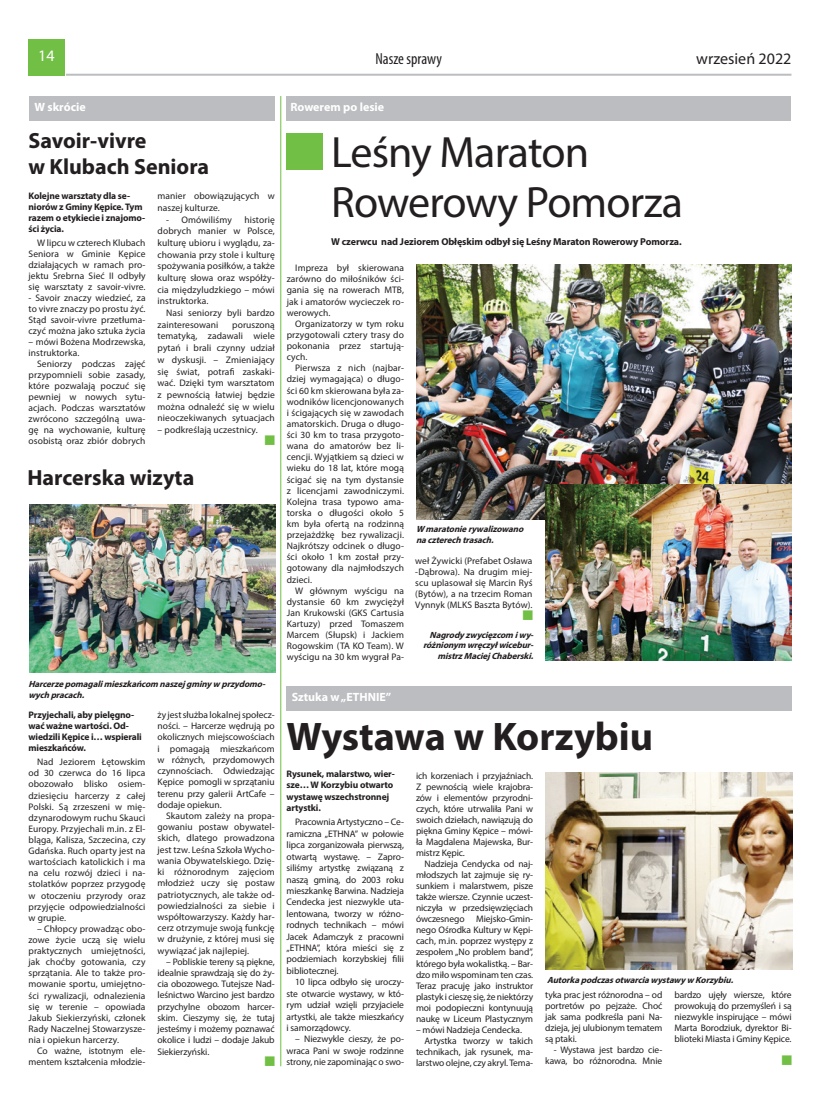
<style>
.page{position:relative;width:820px;height:1106px;background:#fff}
.page>*{position:absolute;margin:0;border:0;box-sizing:border-box;transform-origin:0 0}
.t1{font:44px/50px "Myriad Pro";letter-spacing:-.02em;color:#231f20}
.t2{font:700 40px "Myriad Pro";color:#231f20}
.t3{font:700 22px/26.4px "Myriad Pro";color:#231f20}
.t4{font:16px "Myriad Pro";color:#231f20}
.t5{font:condensed 16px "Myriad Pro";color:#231f20}
.t6{font:16px "Myriad Pro";color:#fff}
.t7{font:700 12px "Myriad Pro";color:#fff}
.t8{font:700 10px "Myriad Pro";letter-spacing:-.01em;color:#231f20}
.t9{font:9.5px/11.1px "Myriad Pro";letter-spacing:.005em;color:#231f20;text-align:justify}
.t10{font:700 9.5px/11px "Myriad Pro";letter-spacing:-.015em;color:#231f20}
.t11{font:italic 700 9px/10.8px "Myriad Pro";color:#231f20}
</style>
<div class="page">
<hr style="left:66px;top:74px;width:725px;height:2px;background:#bcbdc0">
<div style="left:28px;top:40px;width:36px;height:36px;background:#71bf44"></div>
<div style="left:29px;top:96px;width:246px;height:24px;background:#bcbdc0"></div>
<div style="left:286px;top:96px;width:504px;height:24px;background:#bcbdc0"></div>
<div style="left:286px;top:134px;width:36px;height:36px;background:#71bf44"></div>
<div style="left:287px;top:686px;width:504px;height:24px;background:#bcbdc0"></div>
<img style="left:545px;top:772px;width:246px;height:197px">
<img style="left:416px;top:264px;width:375px;height:255px">
<img style="left:545px;top:484px;width:246px;height:176px">
<img style="left:29px;top:504px;width:246px;height:168px">
<hr style="left:280px;top:96px;width:1px;height:970px;background:#71bf44">
<h3 class="t6" style="left:38px;top:46px;width:18px">14</h3>
<h3 class="t5" style="left:375px;top:49px;width:68px">Nasze sprawy</h3>
<h3 class="t4" style="left:696px;top:48px;width:97px">wrzesień 2022</h3>
<p class="t7" style="left:34px;top:99px;width:53px">W skrócie</p>
<p class="t7" style="left:290px;top:99px;width:95px">Rowerem po lesie</p>
<h1 class="t1" style="left:331px;top:126px;width:353px">Leśny Maraton<br>Rowerowy Pomorza</h1>
<p class="t8" style="left:331px;top:235px;width:352px">W czerwcu nad Jeziorem Obłęskim odbył się Leśny Maraton Rowerowy Pomorza.</p>
<p class="t9" style="left:287px;top:262px;width:119px;text-indent:9px">Impreza był skierowana zarówno do miłośników ści&shy;gania się na rowerach MTB, jak i amatorów wycieczek ro&shy;werowych.</p>
<p class="t9" style="left:287px;top:318px;width:119px;text-indent:9px">Organizatorzy w tym roku przygotowali cztery trasy do pokonania przez startują&shy;cych.</p>
<p class="t9" style="left:287px;top:362px;width:119px;text-indent:9px">Pierwsza z nich (najbar&shy;dziej wymagająca) o długo&shy;ści 60 km skierowana była za&shy;wodników licencjonowanych i ścigających się w zawodach amatorskich. Druga o długo&shy;ści 30 km to trasa przygoto&shy;wana do amatorów bez li&shy;cencji. Wyjątkiem są dzieci w wieku do 18 lat, które mogą ścigać się na tym dystansie z licencjami zawodniczymi.<br>Kolejna trasa typowo ama&shy;torska o długości około 5 km była ofertą na rodzinną przejażdżkę bez rywalizacji.<br>Najkrótszy odcinek o długo&shy;ści około 1 km został przy&shy;gotowany dla najmłodszych dzieci.</p>
<p class="t9" style="left:287px;top:585px;width:119px;text-indent:9px">W głównym wyścigu na dystansie 60 km zwyciężył Jan Krukowski (GKS Cartusia Kartuzy) przed Tomaszem Marcem (Słupsk) i Jackiem Rogowskim (TA KO Team). W wyścigu na 30 km wygrał Pa-</p>
<h3 class="t3" style="left:28px;top:126px;width:182px">Savoir-vivre<br>w Klubach Seniora</h3>
<p class="t9" style="left:157px;top:190px;width:119px;line-height:11.7px">manier obowiązujących w naszej kulturze.</p>
<p class="t9" style="left:166px;top:214px;width:67px">- Omówiliśmy</p>
<p class="t10" style="left:29px;top:190px;width:118px">Kolejne warsztaty dla se&shy;niorów z Gminy Kępice. Tym razem o etykiecie i znajomo&shy;ści życia.</p>
<p class="t9" style="left:29px;top:237px;width:118px;text-indent:9px">W lipcu w czterech Klubach Seniora w Gminie Kępice działających w ramach pro&shy;jektu Srebrna Sieć II odbyły się warsztaty z savoir-vivre.</p>
<p class="t9" style="left:29px;top:292px;width:118px">- Savoir znaczy wiedzieć, za to vivre znaczy po prostu żyć.<br>Stąd savoir-vivre przetłuma&shy;czyć można jako sztuka życia</p>
<p class="t9" style="left:29px;top:336px;width:118px">– mówi Bożena Modrzewska, instruktorka.</p>
<p class="t9" style="left:29px;top:358px;width:118px;text-indent:9px">Seniorzy podczas zajęć przypomnieli sobie zasady, które pozwalają poczuć się pewniej w nowych sytu&shy;acjach. Podczas warsztatów zwrócono szczególną uwa&shy;gę na wychowanie, kulturę osobistą oraz zbiór dobrych</p>
<p class="t9" style="left:157px;top:213px;width:119px;line-height:11.7px;text-indent:87px">historię dobrych manier w Polsce, kulturę ubioru i wyglądu, za&shy;chowania przy stole i kulturę spożywania posiłków, a także kulturę słowa oraz współży&shy;cia międzyludzkiego – mówi instruktorka.</p>
<p class="t9" style="left:157px;top:307px;width:119px;line-height:11.7px;text-indent:9px">Nasi seniorzy byli bardzo zainteresowani</p>
<p class="t9" style="left:157px;top:318px;width:119px;line-height:11.7px;text-indent:75px">poruszoną tematyką, zadawali wiele pytań i brali czynny udział w dyskusji. – Zmieniający się świat, potrafi zaskaki&shy;wać. Dzięki tym warsztatom z pewnością łatwiej będzie można odnaleźć się w wielu nieoczekiwanych sytuacjach</p>
<p class="t9" style="left:157px;top:424px;width:102px">– podkreślają uczestnicy.</p>
<h3 class="t3" style="left:27px;top:463px;width:168px">Harcerska wizyta</h3>
<p class="t11" style="left:416px;top:523px;width:112px">W maratonierywalizowano naczterechtrasach.</p>
<p class="t9" style="left:415px;top:554px;width:119px">weł Żywicki (Prefabet Osława -Dąbrowa). Na drugim miej&shy;scu uplasował się Marcin Ryś (Bytów), a na trzecim Roman Vynnyk (MLKS Baszta Bytów).</p>
<p class="t11" style="left:423px;top:629px;width:115px;text-align:right">Nagrodyzwycięzcom iwy&shy;różnionym wręczyłwicebur&shy;mistrzMaciej Chaberski.</p>
<p class="t11" style="left:28px;top:678px;width:241px">Harcerzepomagalimieszkańcom naszej gminyw przydomo&shy;wychpracach.</p>
<p class="t10" style="left:28px;top:709px;width:115px">Przyjechali, aby pielęgno&shy;wać ważne wartości. Od&shy;wiedzili Kępice i… wspierali mieszkańców.</p>
<p class="t9" style="left:28px;top:756px;width:118px;text-indent:9px">Nad Jeziorem Łętowskim od 30 czerwca do 16 lipca obozowało blisko osiem&shy;dziesięciu harcerzy z całej Polski. Są zrzeszeni w mię&shy;dzynarodowym ruchu Skauci Europy. Przyjechali m.in. z El&shy;bląga, Kalisza, Szczecina, czy Gdańska. Ruch oparty jest na wartościach katolickich i ma na celu rozwój dzieci i na&shy;stolatków poprzez przygodę w otoczeniu przyrody oraz przyjęcie odpowiedzialności w grupie.</p>
<p class="t9" style="left:28px;top:923px;width:118px;text-indent:9px">– Chłopcy prowadząc obo&shy;zowe życie uczą się wielu praktycznych umiejętności, jak choćby gotowania, czy sprzątania. Ale to także pro&shy;mowanie sportu, umiejętno&shy;ści rywalizacji, odnalezienia się w terenie – opowiada Jakub Siekierzyński, członek Rady Naczelnej Stowarzysze&shy;nia i opiekun harcerzy.</p>
<p class="t9" style="left:28px;top:1045px;width:118px;text-align:right">Co ważne, istotnym ele&shy;mentem kształcenia młodzie-</p>
<p class="t9" style="left:157px;top:709px;width:119px">ży jest służba lokalnej społecz&shy;ności. – Harcerze wędrują po okolicznych miejscowościach i pomagają mieszkańcom w różnych, przydomowych czynnościach. Odwiedzając Kępice pomogli w sprzątaniu terenu przy galerii ArtCafe – dodaje opiekun.</p>
<p class="t9" style="left:157px;top:810px;width:119px;text-indent:9px">Skautom zależy na propa&shy;gowaniu postaw obywatel&shy;skich, dlatego prowadzona jest tzw. Leśna Szkoła Wycho&shy;wania Obywatelskiego. Dzię&shy;ki różnorodnym zajęciom młodzież uczy się postaw patriotycznych, ale także od&shy;powiedzialności za siebie i współtowarzyszy. Każdy har&shy;cerz otrzymuje swoją funkcję w drużynie, z której musi się wywiązać jak najlepiej.</p>
<p class="t9" style="left:157px;top:955px;width:119px;text-indent:9px">– Pobliskie tereny są piękne, idealnie sprawdzają się do ży&shy;cia obozowego. Tutejsze Nad&shy;leśnictwo Warcino jest bardzo przychylne obozom harcer&shy;skim. Cieszymy się, że tutaj jesteśmy i możemy poznawać okolice i ludzi – dodaje Jakub Siekierzyński.</p>
<p class="t7" style="left:291px;top:689px;width:101px">Sztuka w „ETHNIE”</p>
<h2 class="t2" style="left:286px;top:710px;width:368px">Wystawa w Korzybiu</h2>
<p class="t10" style="left:286px;top:767px;width:110px;line-height:11.4px">Rysunek, malarstwo, wier&shy;sze… W Korzybiu otwarto wystawę wszechstronnej artystki.</p>
<p class="t9" style="left:286px;top:816px;width:119px;line-height:11.4px;text-indent:9px">Pracownia Artystyczno – Ce&shy;ramiczna „ETHNA” w połowie lipca zorganizowała pierwszą, otwartą wystawę. – Zapro&shy;siliśmy artystkę związaną z naszą gminą, do 2003 roku mieszkankę Barwina. Nadzieja Cendecka jest niezwykle uta&shy;lentowana, tworzy w różno&shy;rodnych technikach – mówi Jacek Adamczyk z pracowni „ETHNA”, która mieści się z podziemiach korzybskiej filii bibliotecznej.</p>
<p class="t9" style="left:286px;top:976px;width:119px;line-height:11.4px;text-indent:9px">10 lipca odbyło się uroczy&shy;ste otwarcie wystawy, w któ&shy;rym udział wzięli przyjaciele artystki, ale także mieszkańcy i samorządowcy.</p>
<p class="t9" style="left:286px;top:1033px;width:119px;line-height:11.4px;text-indent:9px">– Niezwykle cieszy, że po&shy;wraca Pani w swoje rodzinne strony, nie zapominając o swo-</p>
<p class="t9" style="left:416px;top:770px;width:119px">ich korzeniach i przyjaźniach.<br>Z pewnością wiele krajobra&shy;zów i elementów przyrodni&shy;czych, które utrwaliła Pani w swoich dziełach, nawiązują do piękna Gminy Kępice – mówi&shy;ła Magdalena Majewska, Bur&shy;mistrz Kępic.</p>
<p class="t9" style="left:416px;top:858px;width:119px;text-indent:9px">Nadzieja Cendycka od naj&shy;młodszych lat zajmuje się ry&shy;sunkiem i malarstwem, pisze także wiersze. Czynnie uczest&shy;niczyła w przedsięwzięciach ówczesnego Miejsko-Gmin&shy;nego Ośrodka Kultury w Kępi&shy;cach, m.in. poprzez występy z zespołem „No problem band”, którego była wokalistką. – Bar&shy;dzo miło wspominam ten czas.<br>Teraz pracuję jako instruktor plastyk i cieszę się, że niektórzy moi podopieczni kontynuują naukę w Liceum Plastycznym</p>
<p class="t9" style="left:416px;top:1023px;width:107px">– mówi Nadzieja Cendecka.</p>
<p class="t9" style="left:424px;top:1034px;width:110px">Artystka tworzy w takich</p>
<p class="t9" style="left:416px;top:1045px;width:119px">technikach, jak rysunek, ma-</p>
<p class="t9" style="left:416px;top:1056px;width:119px">larstwo olejne, czy akryl. Tema-</p>
<p class="t11" style="left:547px;top:974px;width:190px">Autorkapodczasotwarciawystawyw Korzybiu.</p>
<p class="t9" style="left:674px;top:989px;width:119px">bardzo ujęły wiersze, które prowokują do przemyśleń i są niezwykle inspirujące – mówi Marta Borodziuk, dyrektor Bi&shy;blioteki Miasta i Gminy Kępice.</p>
<p class="t9" style="left:545px;top:989px;width:119px">tyka prac jest różnorodna – od portretów po pejzaże. Choć jak sama podkreśla pani Na&shy;dzieja, jej ulubionym tematem są ptaki.</p>
<p class="t9" style="left:545px;top:1044px;width:119px;text-align:right">- Wystawa jest bardzo cie&shy;kawa, bo różnorodna. Mnie</p>
</div>
